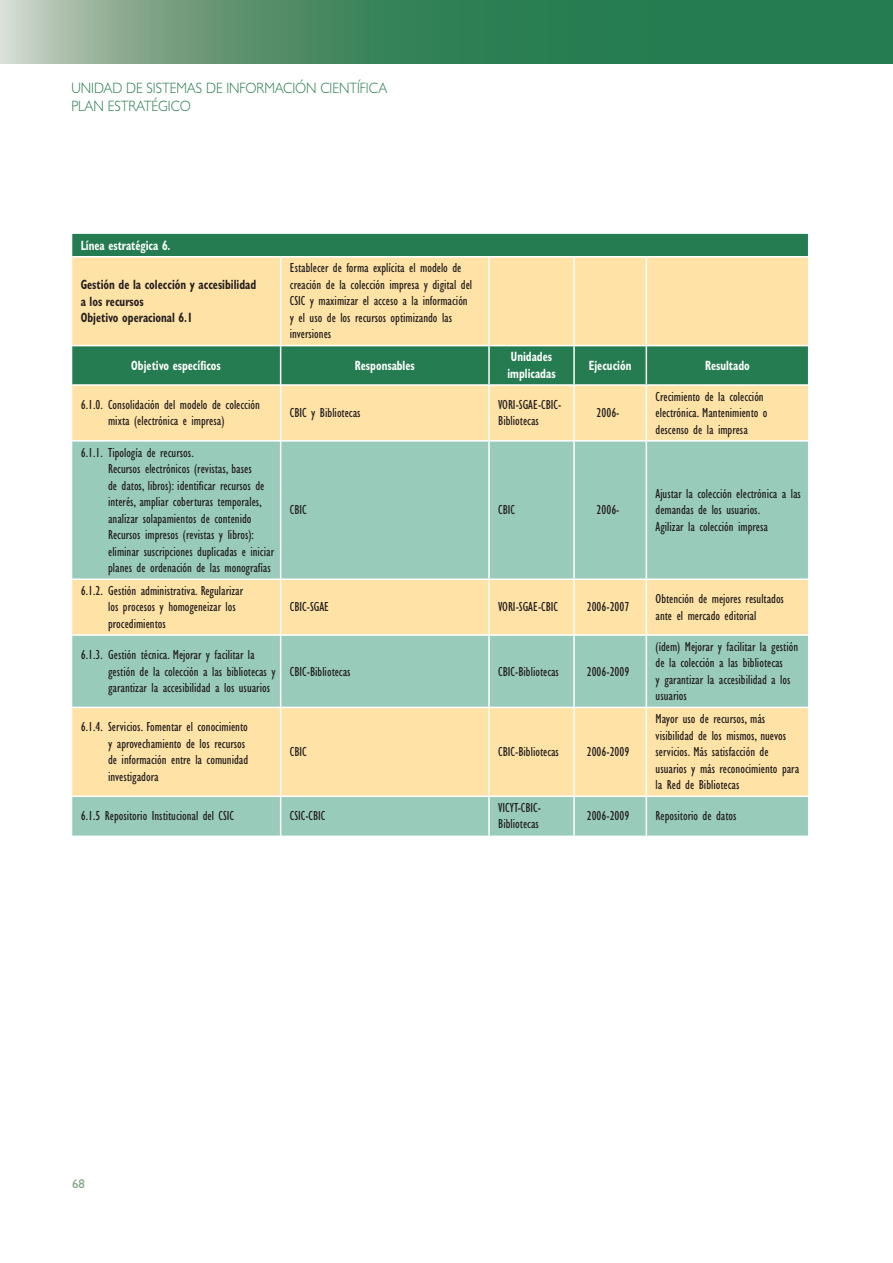
<style>
.page{position:relative;width:893px;height:1263px;background:#fff}
.page>*{position:absolute;margin:0;border:0;box-sizing:border-box;transform-origin:0 0}
.t1{font:300 15px/18px "Gill Sans";color:#257c50;scale:.9 1}
.t2{font:condensed 13.5px/16.5px "Gill Sans";color:#231f20}
.t3{font:700 condensed 13.5px/16.5px "Gill Sans";color:#fff;scale:.8 1}
.t4{font:700 condensed 13.5px/16.5px "Gill Sans";color:#231f20;scale:.8 1}
.t5{font:12.75px "Gill Sans";color:#80a387}
</style>
<div class="page">
<svg style="left:0;top:0;width:893px;height:64px"></svg>
<div style="left:72px;top:234px;width:736px;height:22px;background:#257c50"></div>
<svg style="left:72px;top:257px;width:736px;height:183px;fill:#ffe2a5"></svg>
<svg style="left:72px;top:442px;width:736px;height:394px;fill:#99cbbb"></svg>
<hr style="left:280px;top:257px;width:1px;height:88px;background:#fff">
<hr style="left:280px;top:345px;width:209px;height:1px;background:#fff">
<hr style="left:489px;top:345px;width:85px;height:1px;background:#fff">
<hr style="left:574px;top:345px;width:72px;height:1px;background:#fff">
<hr style="left:646px;top:345px;width:162px;height:1px;background:#fff">
<hr style="left:280px;top:384px;width:209px;height:2px;background:#fff">
<hr style="left:280px;top:386px;width:1px;height:54px;background:#fff">
<hr style="left:489px;top:384px;width:85px;height:2px;background:#fff">
<hr style="left:574px;top:384px;width:72px;height:2px;background:#fff">
<hr style="left:646px;top:384px;width:162px;height:2px;background:#fff">
<hr style="left:280px;top:578px;width:209px;height:2px;background:#fff">
<hr style="left:280px;top:580px;width:1px;height:54px;background:#fff">
<hr style="left:489px;top:578px;width:85px;height:2px;background:#fff">
<hr style="left:574px;top:578px;width:72px;height:2px;background:#fff">
<hr style="left:646px;top:578px;width:162px;height:2px;background:#fff">
<hr style="left:280px;top:634px;width:209px;height:2px;background:#fff">
<hr style="left:489px;top:634px;width:85px;height:2px;background:#fff">
<hr style="left:574px;top:634px;width:72px;height:2px;background:#fff">
<hr style="left:646px;top:634px;width:162px;height:2px;background:#fff">
<hr style="left:280px;top:707px;width:209px;height:1px;background:#fff">
<hr style="left:280px;top:708px;width:1px;height:87px;background:#fff">
<hr style="left:489px;top:707px;width:85px;height:1px;background:#fff">
<hr style="left:574px;top:707px;width:72px;height:1px;background:#fff">
<hr style="left:646px;top:707px;width:162px;height:1px;background:#fff">
<hr style="left:280px;top:795px;width:209px;height:2px;background:#fff">
<hr style="left:489px;top:795px;width:85px;height:2px;background:#fff">
<hr style="left:574px;top:795px;width:72px;height:2px;background:#fff">
<hr style="left:646px;top:795px;width:162px;height:2px;background:#fff">
<hr style="left:488px;top:257px;width:2px;height:88px;background:#fff">
<hr style="left:573px;top:257px;width:2px;height:88px;background:#fff">
<hr style="left:646px;top:257px;width:1px;height:88px;background:#fff">
<hr style="left:72px;top:345px;width:209px;height:1px;background:#fff">
<hr style="left:280px;top:346px;width:1px;height:38px;background:#fff">
<hr style="left:488px;top:346px;width:2px;height:38px;background:#fff">
<hr style="left:573px;top:346px;width:2px;height:38px;background:#fff">
<hr style="left:646px;top:346px;width:1px;height:38px;background:#fff">
<hr style="left:72px;top:384px;width:209px;height:2px;background:#fff">
<hr style="left:488px;top:386px;width:2px;height:54px;background:#fff">
<hr style="left:573px;top:386px;width:2px;height:54px;background:#fff">
<hr style="left:646px;top:386px;width:1px;height:54px;background:#fff">
<hr style="left:280px;top:442px;width:1px;height:136px;background:#fff">
<hr style="left:488px;top:442px;width:2px;height:136px;background:#fff">
<hr style="left:573px;top:442px;width:2px;height:136px;background:#fff">
<hr style="left:646px;top:442px;width:1px;height:136px;background:#fff">
<hr style="left:72px;top:578px;width:209px;height:2px;background:#fff">
<hr style="left:488px;top:580px;width:2px;height:54px;background:#fff">
<hr style="left:573px;top:580px;width:2px;height:54px;background:#fff">
<hr style="left:646px;top:580px;width:1px;height:54px;background:#fff">
<hr style="left:72px;top:634px;width:209px;height:2px;background:#fff">
<hr style="left:280px;top:636px;width:1px;height:71px;background:#fff">
<hr style="left:488px;top:636px;width:2px;height:71px;background:#fff">
<hr style="left:573px;top:636px;width:2px;height:71px;background:#fff">
<hr style="left:646px;top:636px;width:1px;height:71px;background:#fff">
<hr style="left:72px;top:707px;width:209px;height:1px;background:#fff">
<hr style="left:488px;top:708px;width:2px;height:87px;background:#fff">
<hr style="left:573px;top:708px;width:2px;height:87px;background:#fff">
<hr style="left:646px;top:708px;width:1px;height:87px;background:#fff">
<hr style="left:72px;top:795px;width:209px;height:2px;background:#fff">
<hr style="left:280px;top:797px;width:1px;height:39px;background:#fff">
<hr style="left:488px;top:797px;width:2px;height:39px;background:#fff">
<hr style="left:573px;top:797px;width:2px;height:39px;background:#fff">
<hr style="left:646px;top:797px;width:1px;height:39px;background:#fff">
<p class="t1" style="left:71px;top:79px;width:353px">UNIDAD DE SISTEMAS DE INFORMACIÓN CIENTÍFICA<br>PLAN ESTRATÉGICO</p>
<p class="t3" style="left:81px;top:237px;width:114px">Línea estratégica 6.</p>
<p class="t4" style="left:81px;top:276px;width:221px">Gestión de la colección y accesibilidad a los recursos<br>Objetivo operacional 6.1</p>
<p class="t2" style="left:290px;top:260px;width:184px">Establecer de forma explícita el modelo de creación de la colección impresa y digital del CSIC y maximizar el acceso a la información y el uso de los recursos optimizando las inversiones</p>
<p class="t3" style="left:131px;top:357px;width:113px">Objetivo específicos</p>
<p class="t3" style="left:355px;top:357px;width:76px">Responsables</p>
<p class="t3" style="left:507px;top:348px;width:62px">Unidades implicadas</p>
<p class="t3" style="left:589px;top:357px;width:55px">Ejecución</p>
<p class="t3" style="left:705px;top:357px;width:57px">Resultado</p>
<p class="t2" style="left:108px;top:397px;width:153px;text-indent:-27px">6.1.0. Consolidación del modelo de colección mixta (electrónica e impresa)</p>
<p class="t2" style="left:290px;top:405px;width:72px">CBIC y Bibliotecas</p>
<p class="t2" style="left:498px;top:397px;width:65px">VORI-SGAE-CBIC-<br>Bibliotecas</p>
<p class="t2" style="left:597px;top:405px;width:24px">2006-</p>
<p class="t2" style="left:656px;top:388px;width:113px">Crecimiento de la colección electrónica. Mantenimiento o descenso de la impresa</p>
<p class="t2" style="left:108px;top:444px;width:167px;text-indent:-27px">6.1.1. Tipología de recursos.<br>Recursos electrónicos (revistas, bases<br>de datos, libros): identificar recursos de interés, ampliar coberturas temporales, analizar solapamientos de contenido Recursos impresos (revistas y libros): eliminar suscripciones duplicadas e iniciar planes de ordenación de las monografías</p>
<p class="t2" style="left:108px;top:582px;width:136px;text-indent:-27px">6.1.2. Gestión administrativa. Regularizar los procesos y homogeneizar los procedimientos</p>
<p class="t2" style="left:108px;top:647px;width:169px;text-indent:-27px">6.1.3. Gestión técnica. Mejorar y facilitar la gestión de la colección a las bibliotecas y garantizar la accesibilidad a los usuarios</p>
<p class="t2" style="left:108px;top:719px;width:142px;text-indent:-27px">6.1.4. Servicios. Fomentar el conocimiento y aprovechamiento de los recursos de información entre la comunidad investigadora</p>
<p class="t2" style="left:290px;top:502px;width:18px">CBIC</p>
<p class="t2" style="left:498px;top:502px;width:18px">CBIC</p>
<p class="t2" style="left:597px;top:502px;width:24px">2006-</p>
<p class="t2" style="left:656px;top:485px;width:147px">Ajustar la colección electrónica a las demandas de los usuarios.<br>Agilizar la colección impresa</p>
<p class="t2" style="left:290px;top:599px;width:41px">CBIC-SGAE</p>
<p class="t2" style="left:498px;top:599px;width:61px">VORI-SGAE-CBIC</p>
<p class="t2" style="left:587px;top:599px;width:44px">2006-2007</p>
<p class="t2" style="left:656px;top:591px;width:130px">Obtención de mejores resultados ante el mercado editorial</p>
<p class="t2" style="left:290px;top:663px;width:62px">CBIC-Bibliotecas</p>
<p class="t2" style="left:498px;top:663px;width:62px">CBIC-Bibliotecas</p>
<p class="t2" style="left:587px;top:663px;width:44px">2006-2009</p>
<p class="t2" style="left:290px;top:744px;width:18px">CBIC</p>
<p class="t2" style="left:498px;top:744px;width:62px">CBIC-Bibliotecas</p>
<p class="t2" style="left:587px;top:744px;width:44px">2006-2009</p>
<p class="t2" style="left:656px;top:638px;width:144px">(ídem) Mejorar y facilitar la gestión de la colección a las bibliotecas<br>y garantizar la accesibilidad a los usuarios</p>
<p class="t2" style="left:656px;top:711px;width:145px">Mayor uso de recursos, más visibilidad de los mismos, nuevos servicios. Más satisfacción de usuarios y más reconocimiento para la Red de Bibliotecas</p>
<p class="t2" style="left:81px;top:808px;width:155px">6.1.5 Repositorio Institucional del CSIC</p>
<p class="t2" style="left:290px;top:808px;width:37px">CSIC-CBIC</p>
<p class="t2" style="left:498px;top:799px;width:44px">VICYT-CBIC-<br>Bibliotecas</p>
<p class="t2" style="left:587px;top:808px;width:44px">2006-2009</p>
<p class="t2" style="left:656px;top:808px;width:82px">Repositorio de datos</p>
<p class="t5" style="left:72px;top:1176px;width:14px">68</p>
</div>
